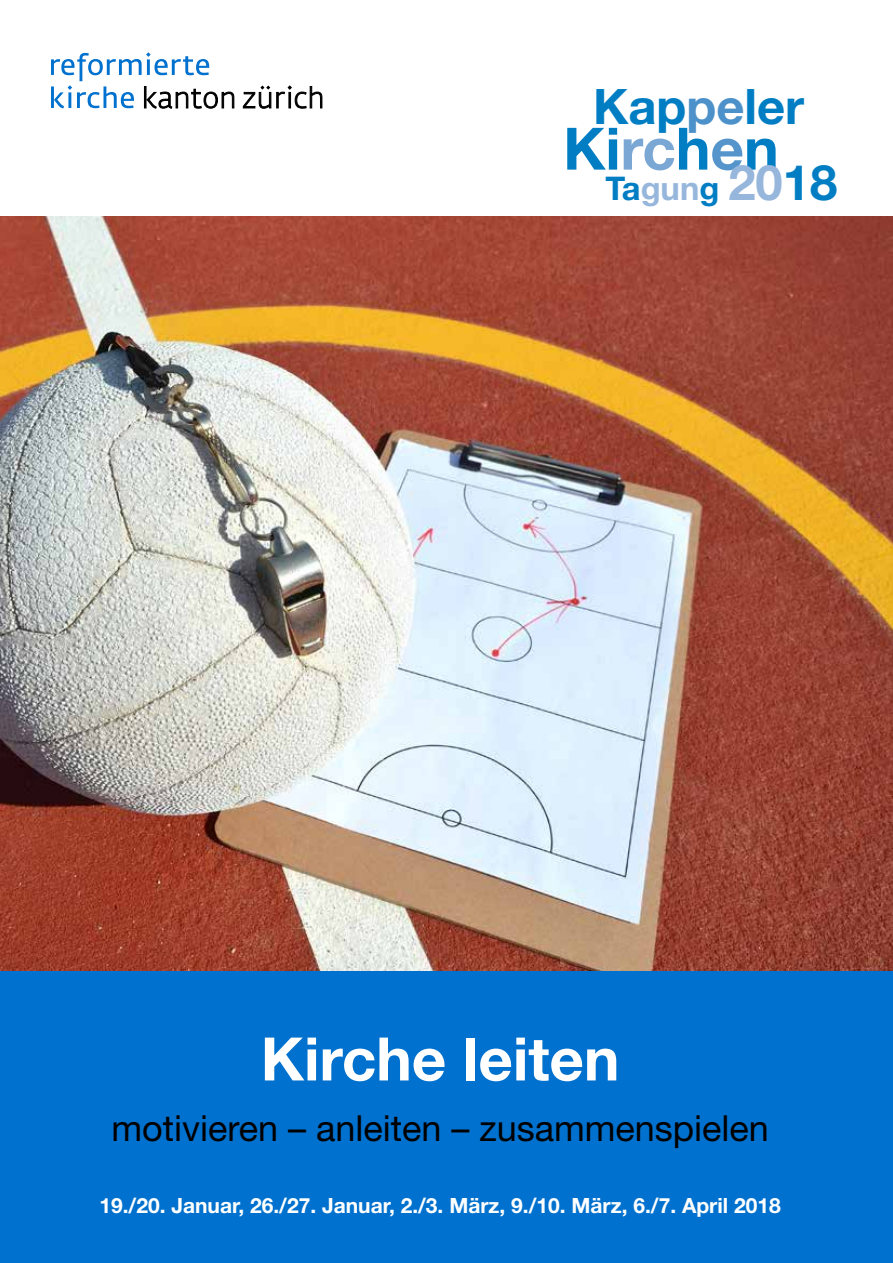
<style>
.page{position:relative;width:893px;height:1263px;background:#fff}
.page>*{position:absolute;margin:0;border:0;box-sizing:border-box;transform-origin:0 0}
.t1{font:700 60px "Helvetica Neue LT Pro";color:#fff}
.t2{font:700 58.5px "Helvetica Neue LT Pro";color:#007dc3}
.t3{font:700 48.9px "Helvetica Neue LT Pro";color:#007dc3}
.t4{font:36px "Helvetica Neue LT Pro";color:#000}
.t5{font:700 32.7px "Helvetica Neue LT Pro";color:#007dc3}
.t6{font:700 21px "Helvetica Neue LT Pro";color:#fff}
.t7{font:700 16.2px "Helvetica Neue LT Pro";color:#007dc3}
.s1{color:#4c91c9}
.s2{color:#96b6dc}
.s3{font-size:24.3px;color:#96b6dc}
.s4{font-size:24.3px}
.s5{color:#7ba7d5}
.s6{color:#5595cb}
.s7{font-size:48.9px;color:#96b6dc}
.s8{font-size:48.9px}
</style>
<div class="page">
<svg style="left:51px;top:52px;width:183px;height:56px"></svg>
<svg style="left:243px;top:86px;width:79px;height:22px"></svg>
<img style="left:0;top:216px;width:893px;height:756px">
<div style="left:0;top:972px;width:893px;height:291px;background:#0071ce"></div>
<h3 class="t3" style="left:593px;top:76px;width:213px">Kap<span class="s1">pe</span>ler</h3>
<p class="t7" style="left:715px;top:92px;width:116px">Ta<span class="s2">gun</span>g <span class="s3">20</span><span class="s4">18</span></p>
<h2 class="t2" style="left:563px;top:112px;width:217px">Ki<span class="s5">rc</span>h<span class="s6">e</span>n</h2>
<h3 class="t5" style="left:606px;top:168px;width:233px">Ta<span class="s2">gun</span>g <span class="s7">20</span><span class="s8">18</span></h3>
<h1 class="t1" style="left:261px;top:1021px;width:360px">Kirche leiten</h1>
<h3 class="t4" style="left:111px;top:1105px;width:659px">motivieren – anleiten – zusammenspielen</h3>
<p class="t6" style="left:99px;top:1192px;width:683px">19./20. Januar, 26./27. Januar, 2./3. März, 9./10. März, 6./7. April 2018</p>
</div>
